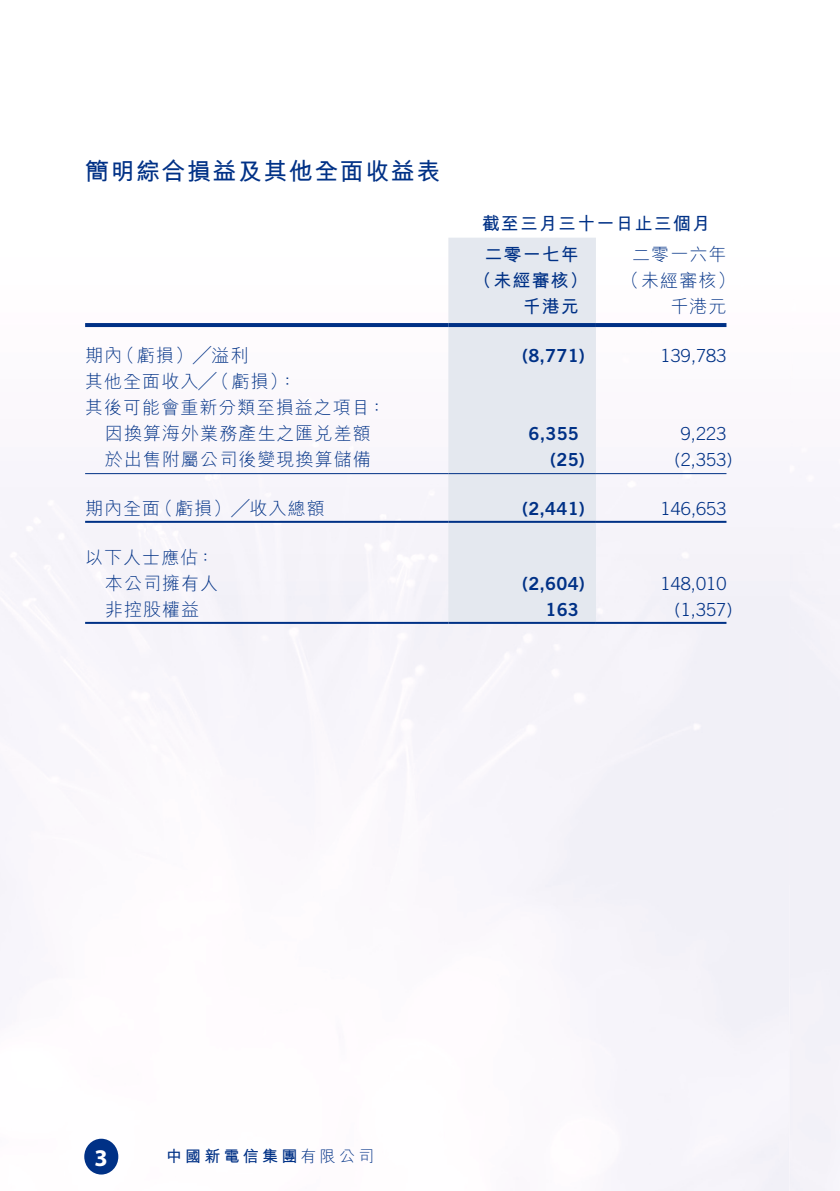
<style>
.page{position:relative;width:840px;height:1191px;background:#fff}
.page>*{position:absolute;margin:0;border:0;box-sizing:border-box;transform-origin:0 0}
.t1{font:700 24px "M Hei HK";letter-spacing:.06em;color:#003186}
.t2{font:700 24px "Myriad Pro";color:#fff}
.t3{font:300 18px/26px "M Hei HK";letter-spacing:.06em;color:#003186}
.t4{font:300 18px "Trade Gothic LT Std";letter-spacing:.01em;color:#003186}
.t5{font:18px "Trade Gothic LT Std Bd 2";letter-spacing:.01em;color:#003186}
.t6{font:700 18px "M Hei HK";letter-spacing:.06em;color:#003186}
.t7{font:700 16px "M Hei HK";letter-spacing:.2em;color:#003186}
.s1{font-weight:300}
</style>
<div class="page">
<img style="left:0;top:238px;width:652px;height:953px">
<img style="left:789px;top:313px;width:1px;height:878px">
<div style="left:84px;top:1138px;width:34px;height:36px;background:#003186;border-radius:50%"></div>
<div style="left:448px;top:238px;width:147px;height:384px;background:#e4e8ef"></div>
<hr style="left:85px;top:323px;width:363px;height:4px;background:#003186">
<hr style="left:448px;top:323px;width:147px;height:4px;background:#003186">
<hr style="left:595px;top:323px;width:131px;height:4px;background:#003186">
<hr style="left:85px;top:473px;width:363px;height:1px;background:#003186">
<hr style="left:448px;top:473px;width:147px;height:1px;background:#003186">
<hr style="left:595px;top:473px;width:131px;height:1px;background:#003186">
<hr style="left:85px;top:521px;width:363px;height:2px;background:#003186">
<hr style="left:448px;top:521px;width:147px;height:2px;background:#003186">
<hr style="left:595px;top:521px;width:131px;height:2px;background:#003186">
<hr style="left:85px;top:622px;width:363px;height:2px;background:#003186">
<hr style="left:448px;top:622px;width:147px;height:2px;background:#003186">
<hr style="left:595px;top:622px;width:131px;height:2px;background:#003186">
<h1 class="t1" style="left:85px;top:154px;width:356px">簡明綜合損益及其他全面收益表</h1>
<p class="t6" style="left:481px;top:210px;width:229px">截至三月三十一日止三個月</p>
<p class="t3" style="left:632px;top:241px;width:96px">二零一六年</p>
<p class="t6" style="left:484px;top:242px;width:96px">二零一七年</p>
<p class="t6" style="left:473px;top:268px;width:116px">（未經審核）</p>
<p class="t3" style="left:621px;top:267px;width:116px">（未經審核(</p>
<p class="t6" style="left:522px;top:294px;width:58px">千港元</p>
<p class="t3" style="left:670px;top:293px;width:58px">千港元</p>
<p class="t3" style="left:117px;top:342px;width:133px">（虧損）╱溢利</p>
<p class="t3" style="left:85px;top:342px;width:302px">期內<br>其他全面收入╱（虧損：(<br>其後可能會重新分類至損益之項目：</p>
<p class="t5" style="left:522px;top:344px;width:64px">)8,771(</p>
<p class="t4" style="left:660px;top:345px;width:67px">139,783</p>
<p class="t3" style="left:105px;top:420px;width:267px">因換算海外業務產生之匯兌差額</p>
<p class="t5" style="left:528px;top:422px;width:52px">6,355</p>
<p class="t4" style="left:680px;top:423px;width:47px">9,223</p>
<p class="t3" style="left:105px;top:446px;width:267px">於出售附屬公司後變現換算儲備</p>
<p class="t5" style="left:550px;top:448px;width:36px">)25(</p>
<p class="t4" style="left:674px;top:449px;width:59px">)2,353(</p>
<p class="t3" style="left:155px;top:495px;width:171px">（虧損）╱收入總額</p>
<p class="t3" style="left:85px;top:495px;width:77px">期內全面</p>
<p class="t3" style="left:85px;top:544px;width:131px">以下人士應佔：</p>
<p class="t5" style="left:522px;top:497px;width:64px">)2,441(</p>
<p class="t4" style="left:660px;top:498px;width:67px">146,653</p>
<p class="t3" style="left:105px;top:569px;width:115px">本公司擁有人</p>
<p class="t5" style="left:522px;top:572px;width:64px">)2,604(</p>
<p class="t4" style="left:660px;top:572px;width:67px">148,010</p>
<p class="t3" style="left:105px;top:595px;width:96px">非控股權益</p>
<p class="t5" style="left:545px;top:598px;width:35px">163</p>
<p class="t4" style="left:674px;top:598px;width:59px">)1,357(</p>
<h1 class="t2" style="left:95px;top:1142px;width:15px">3</h1>
<p class="t7" style="left:166px;top:1144px;width:210px">中國新電信集團<span class="s1">有限公司</span></p>
</div>
